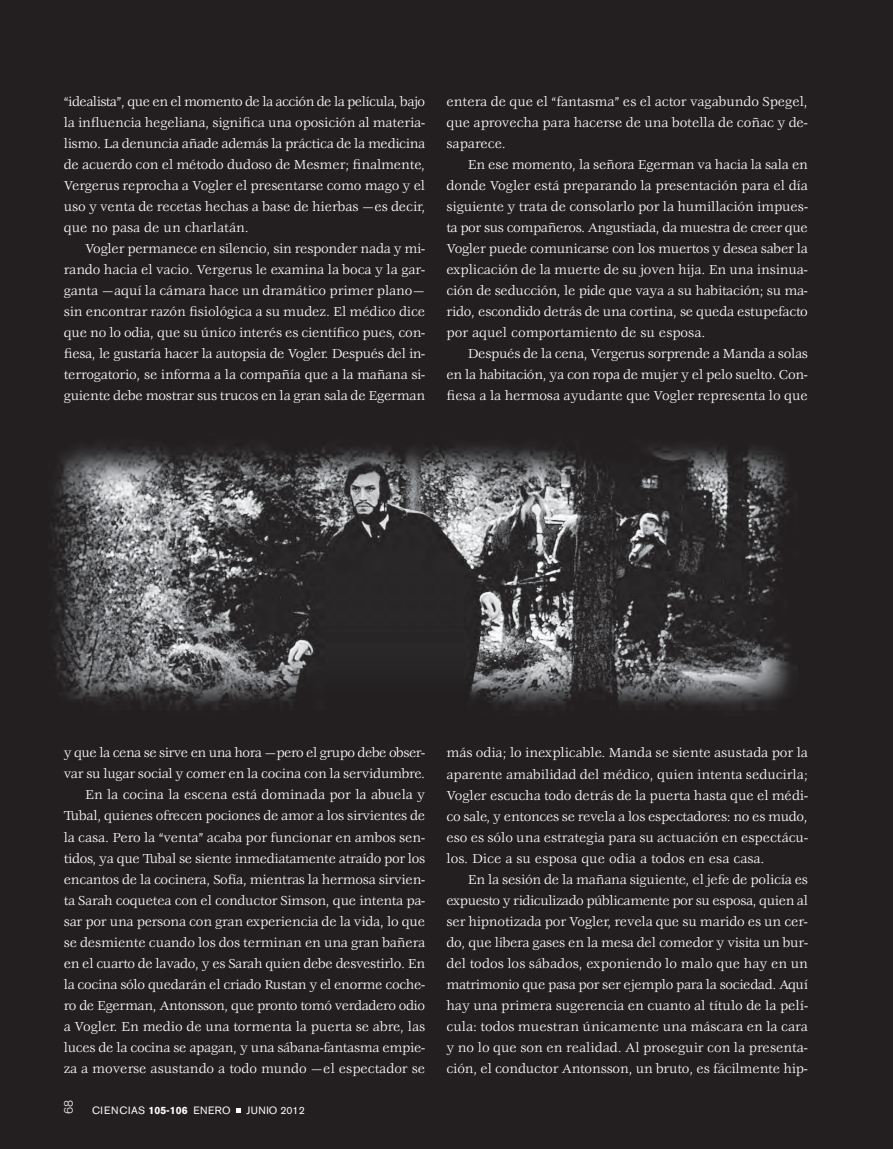
<style>
.page{position:relative;width:893px;height:1149px;background:#fff}
.page>*{position:absolute;margin:0;border:0;box-sizing:border-box;transform-origin:0 0}
.t1{font:14.25px/21px "Veljovic";letter-spacing:-.015em;color:#fff;text-align:justify}
.t2{font:300 12px "Akzidenz Grotesk BE";color:#fff}
.t3{font:10.5px "Akzidenz Grotesk BE";letter-spacing:.04em;color:#fff}
.t4{font:10.5px "Akzidenz Grotesk BE";letter-spacing:.02em;color:#fff}
.s1{font-weight:700}
</style>
<div class="page">
<div style="left:0;top:0;width:893px;height:1148px;background:#231f20"></div>
<svg style="left:236px;top:1108px;width:5px;height:4px"></svg>
<img style="left:51px;top:446px;width:739px;height:264px">
<p class="t1" style="left:64px;top:92px;width:363px">“idealista”, que en el momento de la acción de la película, bajo la influencia hegeliana, significa una oposición al mate ria&shy;lis mo. La denuncia añade además la práctica de la medi cina de acuerdo con el método dudoso de Mesmer; finalmente, Vergerus reprocha a Vogler el presentarse como mago y el uso y venta de recetas hechas a base de hierbas —es decir, que no pasa de un charlatán.</p>
<p class="t1" style="left:64px;top:239px;width:363px;text-indent:21px">Vogler permanece en silencio, sin responder nada y mi&shy;ran do hacia el vacio. Vergerus le examina la boca y la gar&shy;gan ta —aquí la cámara hace un dramático primer plano— sin encontrar razón fisiológica a su mudez. El médico dice que no lo odia, que su único interés es científico pues, con&shy;fie sa, le gustaría hacer la autopsia de Vogler. Después del in&shy;te rro ga to rio, se informa a la compañía que a la mañana si&shy;guien te debe mostrar sus trucos en la gran sala de Eger man</p>
<p class="t1" style="left:446px;top:92px;width:363px">en te ra de que el “fantasma” es el actor vagabundo Spegel, que aprovecha para hacerse de una botella de coñac y de&shy;sa parece.</p>
<p class="t1" style="left:446px;top:155px;width:363px;text-indent:21px">En ese momento, la señora Egerman va hacia la sala en donde Vogler está preparando la presentación para el día si guien te y trata de consolarlo por la humillación im pues&shy;ta por sus compañeros. Angustiada, da muestra de creer que Vogler puede comunicarse con los muertos y desea saber la explicación de la muerte de su joven hija. En una insi nua&shy;ción de seducción, le pide que vaya a su habitación; su ma&shy;ri do, escondido detrás de una cortina, se queda estupe facto por aquel comportamiento de su esposa.</p>
<p class="t1" style="left:446px;top:344px;width:363px;text-indent:21px">Después de la cena, Vergerus sorprende a Manda a so las en la habitación, ya con ropa de mujer y el pelo suelto. Con&shy;fie sa a la hermosa ayudante que Vogler representa lo que</p>
<p class="t1" style="left:64px;top:743px;width:363px;text-align:right">y que la cena se sirve en una hora —pero el grupo debe obser&shy;var su lugar social y comer en la cocina con la ser vi dumbre.<br>En la cocina la escena está dominada por la abuela y<br>Tu bal, quienes ofrecen pociones de amor a los sirvientes de la casa. Pero la “venta” acaba por funcionar en ambos sen&shy;ti dos, ya que Tubal se siente inmediatamente atraído por los encantos de la cocinera, Sofía, mientras la hermosa sir vien&shy;ta Sarah coquetea con el conductor Simson, que intenta pa&shy;sar por una persona con gran experiencia de la vida, lo que se desmiente cuando los dos terminan en una gran bañera en el cuarto de lavado, y es Sarah quien debe desvestirlo. En la cocina sólo quedarán el criado Rustan y el enorme co che&shy;ro de Egerman, Antonsson, que pronto tomó verdadero odio a Vogler. En medio de una tormenta la puerta se abre, las lu ces de la cocina se apagan, y una sábana-fantasma em pie&shy;za a moverse asustando a todo mundo —el espectador se</p>
<p class="t1" style="left:446px;top:743px;width:363px">más odia; lo inexplicable. Manda se siente asustada por la apa ren te amabilidad del médico, quien intenta sedu cirla; Vogler escucha todo detrás de la puerta hasta que el mé di&shy;co sale, y entonces se revela a los espectadores: no es mudo, eso es sólo una estrategia para su actuación en es pec tácu&shy;los. Dice a su esposa que odia a todos en esa casa.</p>
<p class="t1" style="left:446px;top:869px;width:363px;text-indent:21px">En la sesión de la mañana siguiente, el jefe de policía es expuesto y ridiculizado públicamente por su esposa, quien al ser hipnotizada por Vogler, revela que su marido es un cer&shy;do, que libera gases en la mesa del comedor y visita un bur&shy;del todos los sábados, exponiendo lo malo que hay en un ma tri mo nio que pasa por ser ejemplo para la sociedad. Aquí hay una primera sugerencia en cuanto al título de la pe lí&shy;cu la: todos muestran únicamente una máscara en la cara y no lo que son en realidad. Al proseguir con la presen ta&shy;ción, el conductor Antonsson, un bruto, es fácilmente hip-</p>
<p class="t2" style="left:64px;top:1113px;width:15px;rotate:-90deg">68</p>
<p class="t3" style="left:92px;top:1106px;width:140px">CIENCIAS <span class="s1">105-106</span> ENERO</p>
<p class="t4" style="left:246px;top:1106px;width:60px">JUNIO 2012</p>
</div>
